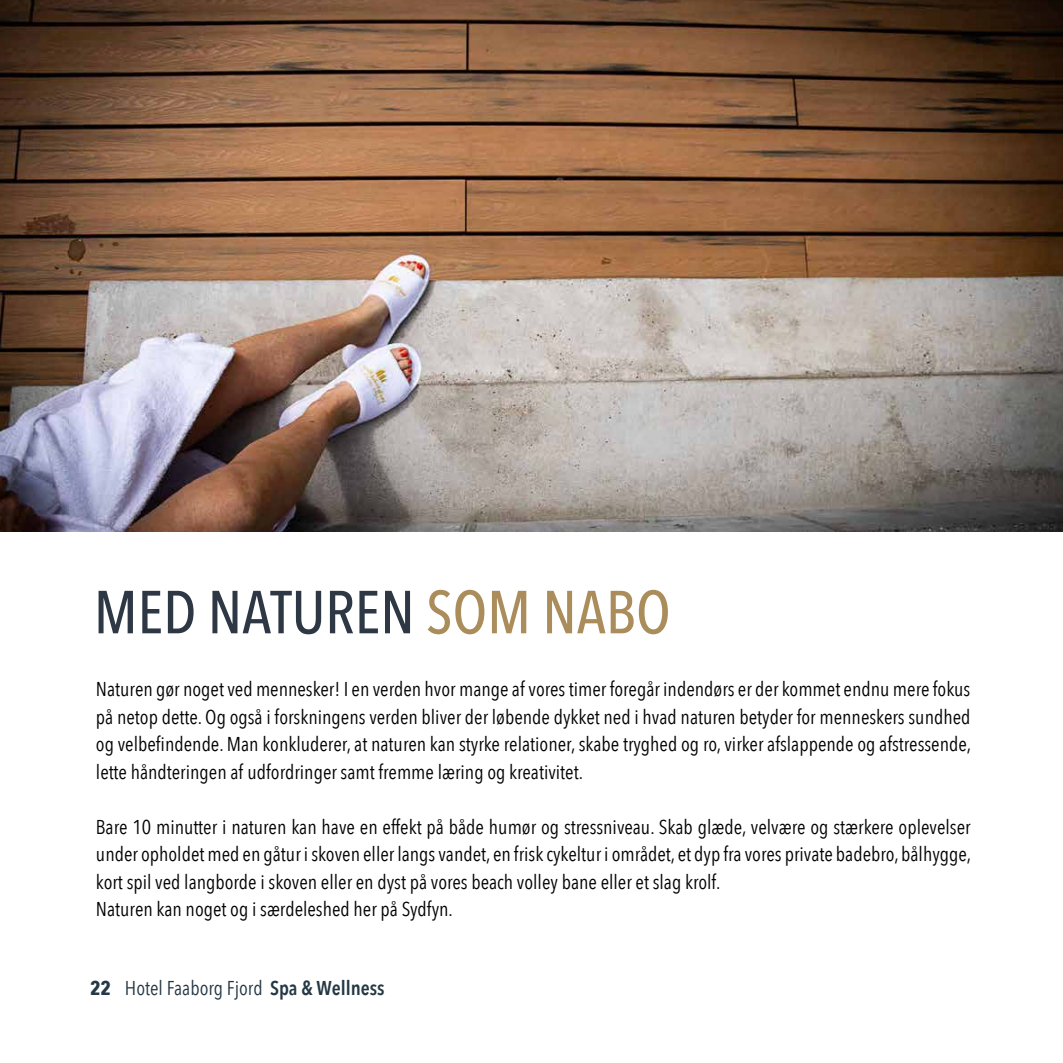
<style>
.page{position:relative;width:1063px;height:1063px;background:#fff}
.page>*{position:absolute;margin:0;border:0;box-sizing:border-box;transform-origin:0 0}
.t1{font:500 60px "Avenir Next Condensed";color:#2e3845}
.t2{font:20px/27.5px "Avenir Next Condensed";color:#020203;text-align:justify}
.t3{font:20px "Avenir Next Condensed";color:#243845}
.s1{color:#aa8d5b}
.s2{font-weight:700}
.s3{font-weight:600}
</style>
<div class="page">
<img style="left:0;top:0;width:1063px;height:531px">
<h1 class="t1" style="left:94px;top:578px;width:578px">MED NATUREN <span class="s1">SOM NABO</span></h1>
<p class="t2" style="left:96px;top:677px;width:877px">Naturen gør noget ved mennesker! I en verden hvor mange af vores timer foregår indendørs er der kommet endnu mere fokus på netop dette. Og også i forskningens verden bliver der løbende dykket ned i hvad naturen betyder for menneskers sundhed og velbefindende. Man konkluderer, at naturen kan styrke relationer, skabe tryghed og ro, virker afslappende og afstressende, lette håndteringen af udfordringer samt fremme læring og kreativitet.</p>
<p class="t2" style="left:96px;top:815px;width:877px;text-align:left">Bare 10 minutter i naturen kan have en effekt på både humør og stressniveau. Skab glæde, velvære og stærkere oplevelser under opholdet med en gåtur i skoven eller langs vandet, en frisk cykeltur i området, et dyp fra vores private badebro, bålhygge, kort spil ved langborde i skoven eller en dyst på vores beach volley bane eller et slag krolf.<br>Naturen kan noget og i særdeleshed her på Sydfyn.</p>
<p class="t3" style="left:90px;top:980px;width:296px"><span class="s2">22</span> Hotel Faaborg Fjord <span class="s3">Spa &amp; Wellness</span></p>
</div>
